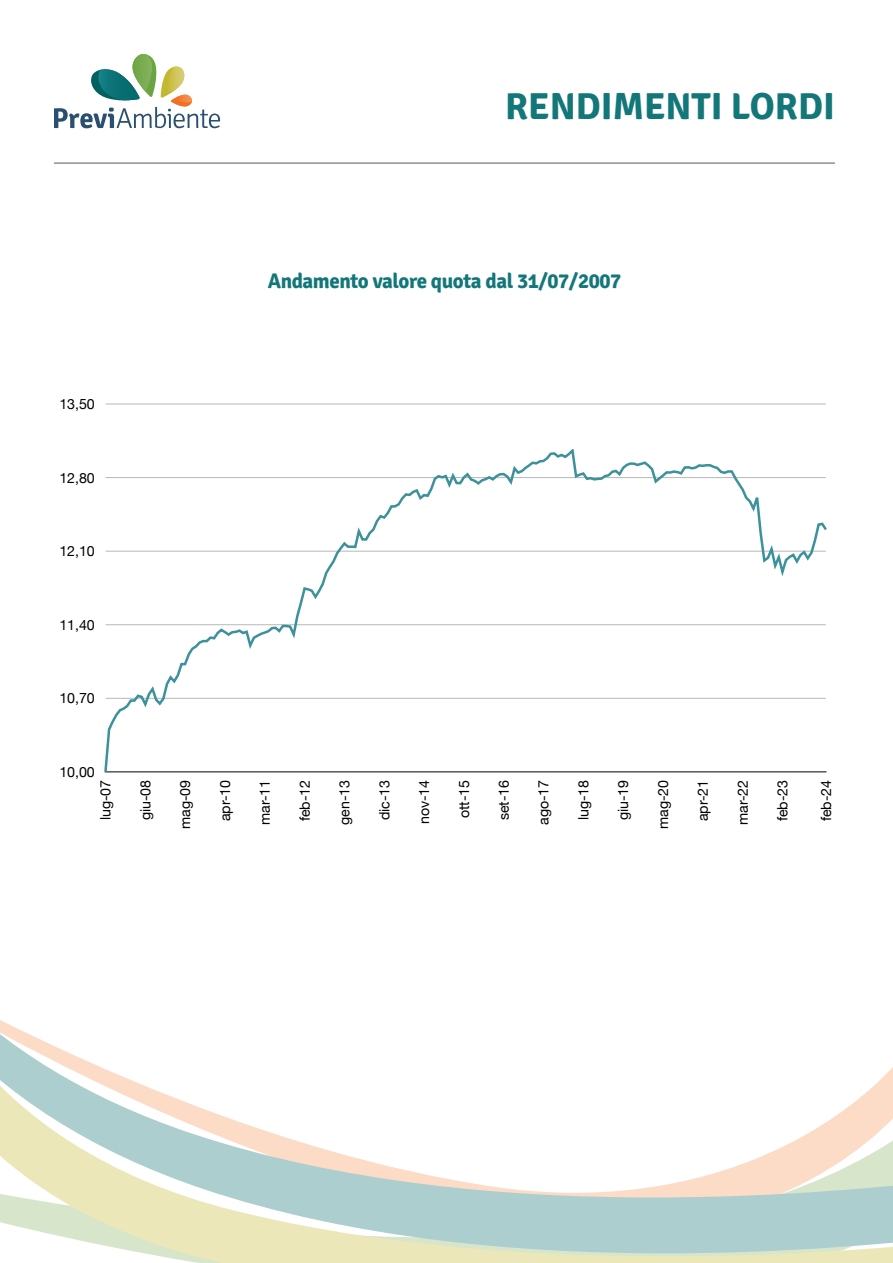
<style>
.page{position:relative;width:893px;height:1263px;background:#fff}
.page>*{position:absolute;margin:0;border:0;box-sizing:border-box;transform-origin:0 0}
.t1{font:300 40.05px "Signika";color:#1d7074}
.t2{font:700 37.5px "Signika";color:#13777a}
.intestazione{font:700 21px "Signika";letter-spacing:-.02em;color:#13777a}
.t3{font:14.25px "Helvetica Neue";color:#000}
</style>
<div class="page">
<svg style="left:54px;top:54px;width:166px;height:74px"></svg>
<hr style="left:54px;top:162px;width:781px;height:2px;background:#231f20">
<svg style="left:144px;top:1253px;width:749px;height:10px"></svg>
<svg style="left:0;top:1020px;width:893px;height:233px"></svg>
<hr style="left:106px;top:404px;width:720px;height:1px;background:#b8b8b8">
<svg style="left:104px;top:449px;width:723px;height:324px"></svg>
<h2 class="t2" style="left:505px;top:83px;width:331px">RENDIMENTI LORDI</h2>
<h1 class="t1" style="left:542px;top:80px;width:295px">Rendimenti lordi</h1>
<p class="t3" style="left:59px;top:394px;width:37px">13,50</p>
<p class="t3" style="left:59px;top:467px;width:37px">12,80</p>
<p class="t3" style="left:59px;top:541px;width:37px">12,10</p>
<p class="t3" style="left:59px;top:615px;width:37px">11,40</p>
<p class="t3" style="left:59px;top:688px;width:37px">10,70</p>
<p class="intestazione" style="left:268px;top:268px;width:355px">Andamento valore quota dal 31/07/2007</p>
<p class="t3" style="left:59px;top:762px;width:37px">10,00</p>
<p class="t3" style="left:95px;top:820px;width:42px;rotate:-90deg">lug-07</p>
<p class="t3" style="left:135px;top:820px;width:42px;rotate:-90deg">giu-08</p>
<p class="t3" style="left:175px;top:829px;width:51px;rotate:-90deg">mag-09</p>
<p class="t3" style="left:215px;top:821px;width:43px;rotate:-90deg">apr-10</p>
<p class="t3" style="left:255px;top:825px;width:47px;rotate:-90deg">mar-11</p>
<p class="t3" style="left:294px;top:821px;width:43px;rotate:-90deg">feb-12</p>
<p class="t3" style="left:334px;top:825px;width:47px;rotate:-90deg">gen-13</p>
<p class="t3" style="left:374px;top:820px;width:42px;rotate:-90deg">dic-13</p>
<p class="t3" style="left:414px;top:824px;width:46px;rotate:-90deg">nov-14</p>
<p class="t3" style="left:454px;top:818px;width:40px;rotate:-90deg">ott-15</p>
<p class="t3" style="left:493px;top:820px;width:42px;rotate:-90deg">set-16</p>
<p class="t3" style="left:533px;top:825px;width:47px;rotate:-90deg">ago-17</p>
<p class="t3" style="left:573px;top:820px;width:42px;rotate:-90deg">lug-18</p>
<p class="t3" style="left:613px;top:820px;width:42px;rotate:-90deg">giu-19</p>
<p class="t3" style="left:653px;top:829px;width:51px;rotate:-90deg">mag-20</p>
<p class="t3" style="left:693px;top:821px;width:43px;rotate:-90deg">apr-21</p>
<p class="t3" style="left:732px;top:825px;width:47px;rotate:-90deg">mar-22</p>
<p class="t3" style="left:772px;top:821px;width:43px;rotate:-90deg">feb-23</p>
<p class="t3" style="left:816px;top:821px;width:43px;rotate:-90deg">feb-24</p>
</div>
